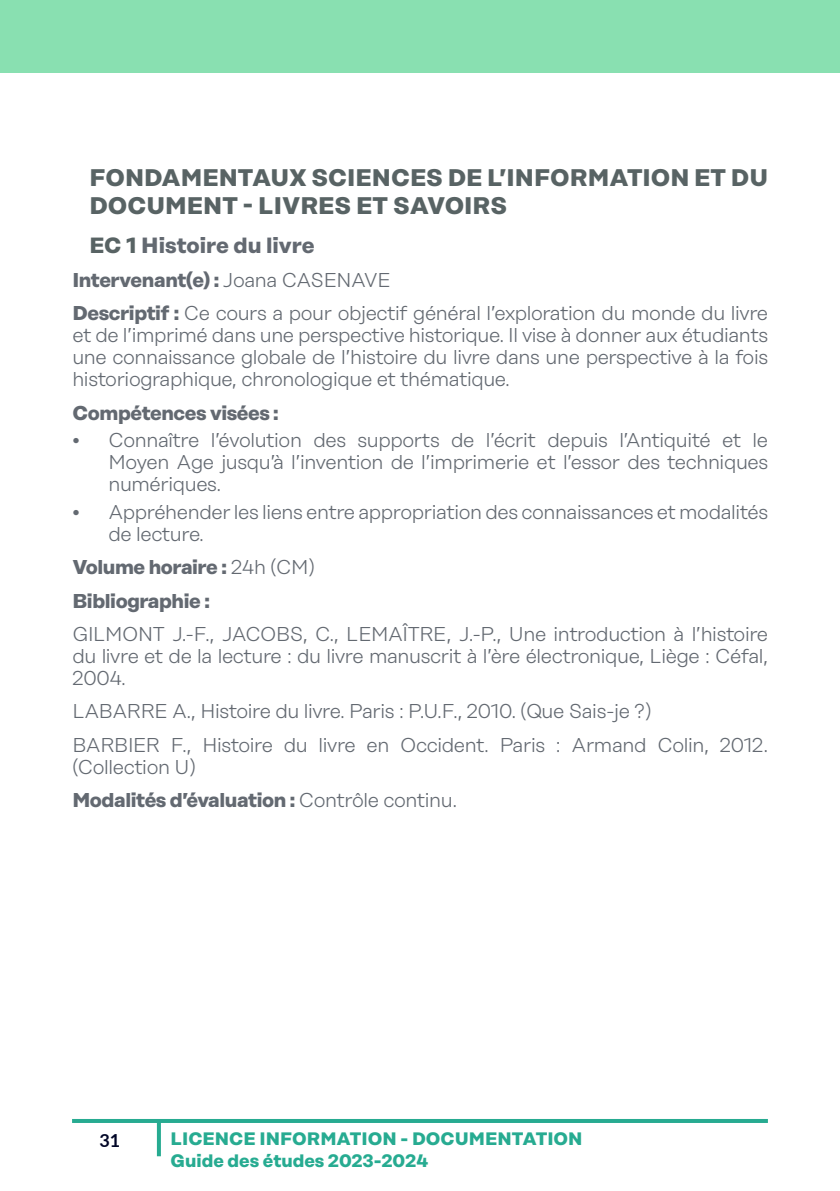
<style>
.page{position:relative;width:840px;height:1191px;background:#fff}
.page>*{position:absolute;margin:0;border:0;box-sizing:border-box;transform-origin:0 0}
.t1{font:700 24px/28px "Rational Display";color:#586364}
.t2{font:700 22px "Rational Display";color:#636971}
.t3{font:300 20px/22px "Rational Display";letter-spacing:-.02em;color:#636971;text-align:justify}
.t4{font:700 20px "Rational Display";letter-spacing:-.02em;color:#636971}
.t5{font:700 18px "Rational Display";color:#27ab91}
.t6{font:700 18px "Lato";color:#000627}
.s1{color:#586364}
.s2{font-weight:300}
.s3{font-weight:700}
</style>
<div class="page">
<div style="left:0;top:0;width:839px;height:73px;background:#89e0b1"></div>
<hr style="left:72px;top:1119px;width:695px;height:4px;background:#27ab91">
<svg style="left:157px;top:1123px;width:4px;height:33px"></svg>
<p class="t1" style="left:89px;top:164px;width:680px">FONDAMENTAUX SCIENCES DE L’INFORMATION ET DU<br>DOCUMENT - LIVRES ET SAVOIRS</p>
<p class="t2" style="left:89px;top:232px;width:227px"><span class="s1">EC 1</span> Histoire du livre</p>
<p class="t4" style="left:72px;top:268px;width:320px">Intervenant(e) : <span class="s2">Joana CASENAVE</span></p>
<p class="t3" style="left:72px;top:302px;width:697px"><span class="s3">Descriptif :</span> Ce cours a pour objectif général l’exploration du monde du livre et de l’imprimé dans une perspective historique. Il vise à donner aux étudiants une connaissance globale de l’histoire du livre dans une perspective à la fois historiographique, chronologique et thématique.</p>
<p class="t4" style="left:72px;top:400px;width:208px">Compétences visées :</p>
<p class="t3" style="left:108px;top:429px;width:661px;text-indent:-36px">• Connaître l’évolution des supports de l’écrit depuis l’Antiquité et le Moyen Age jusqu’à l’invention de l’imprimerie et l’essor des techniques numériques.</p>
<p class="t3" style="left:108px;top:501px;width:661px;text-indent:-36px">• Appréhender les liens entre appropriation des connaissances et modalités de lecture.</p>
<p class="t4" style="left:72px;top:555px;width:244px">Volume horaire : <span class="s2">24h (CM)</span></p>
<p class="t4" style="left:72px;top:588px;width:139px">Bibliographie :</p>
<p class="t3" style="left:72px;top:623px;width:697px">GILMONT J.-F., JACOBS, C., LEMAÎTRE, J.-P., Une introduction à l’histoire du livre et de la lecture : du livre manuscrit à l’ère électronique, Liège : Céfal, 2004.</p>
<p class="t3" style="left:72px;top:700px;width:580px">LABARRE A., Histoire du livre. Paris : P.U.F., 2010. (Que Sais-je ?)</p>
<p class="t3" style="left:72px;top:734px;width:697px">BARBIER F., Histoire du livre en Occident. Paris : Armand Colin, 2012. (Collection U)</p>
<p class="t4" style="left:72px;top:788px;width:386px">Modalités d’évaluation : <span class="s2">Contrôle continu.</span></p>
<p class="t6" style="left:99px;top:1127px;width:22px">31</p>
<p class="t5" style="left:170px;top:1128px;width:413px">LICENCE INFORMATION - DOCUMENTATION</p>
<p class="t5" style="left:170px;top:1149px;width:259px">Guide des études 2023-2024</p>
</div>
